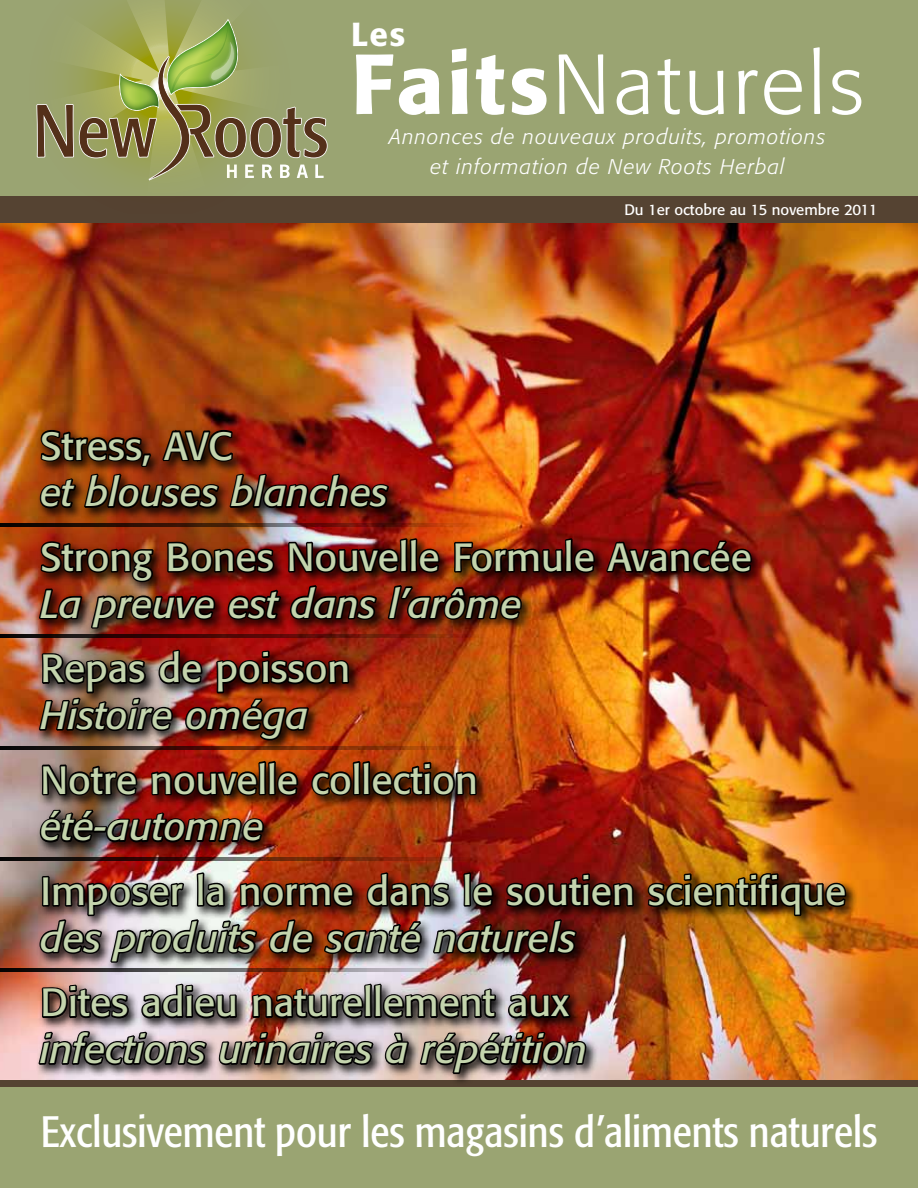
<style>
.page{position:relative;width:918px;height:1188px;background:#fff}
.page>*{position:absolute;margin:0;border:0;box-sizing:border-box;transform-origin:0 0}
.t1{font:300 84px "Formata";letter-spacing:.04em;color:#fff}
.t2{font:condensed 43.5px "Formata";color:#fff}
.t3{font:39px "Formata";color:#c4d4ad}
.t4{font:italic 39px "Formata";color:#c4d4ad}
.t5{font:500 33px "Formata";color:#fff}
.t6{font:italic 300 21px/30px "Formata";letter-spacing:.05em;color:#fff;text-align:center}
.t7{font:15px "Formata";color:#fff}
.s1{font-weight:500}
</style>
<div class="page">
<div style="left:0;top:1087px;width:918px;height:101px;background:#9aa472"></div>
<div style="left:0;top:0;width:918px;height:198px;background:#9aa472"></div>
<img style="left:0;top:223px;width:918px;height:857px">
<div style="left:0;top:1080px;width:918px;height:7px;background:#554332"></div>
<div style="left:0;top:196px;width:918px;height:27px;background:#554332"></div>
<img style="left:36px;top:759px;width:453px;height:96px">
<svg style="left:310px;top:759px;width:169px;height:38px"></svg>
<img style="left:38px;top:758px;width:262px;height:87px">
<img style="left:36px;top:981px;width:563px;height:101px">
<svg style="left:40px;top:983px;width:91px;height:37px"></svg>
<svg style="left:140px;top:982px;width:98px;height:39px"></svg>
<img style="left:250px;top:982px;width:248px;height:39px">
<svg style="left:507px;top:992px;width:66px;height:29px"></svg>
<svg style="left:37px;top:1030px;width:172px;height:37px"></svg>
<img style="left:217px;top:1030px;width:159px;height:37px">
<svg style="left:383px;top:1030px;width:28px;height:36px"></svg>
<img style="left:418px;top:1030px;width:170px;height:46px">
<img style="left:36px;top:536px;width:728px;height:105px">
<svg style="left:605px;top:538px;width:148px;height:41px"></svg>
<img style="left:37px;top:535px;width:560px;height:95px">
<img style="left:36px;top:647px;width:326px;height:106px">
<img style="left:37px;top:648px;width:315px;height:95px">
<img style="left:36px;top:870px;width:823px;height:105px">
<img style="left:646px;top:872px;width:202px;height:46px">
<img style="left:38px;top:871px;width:599px;height:93px">
<hr style="left:0;top:746px;width:486px;height:3px;background:#000">
<img style="left:36px;top:427px;width:365px;height:94px">
<svg style="left:38px;top:428px;width:353px;height:83px"></svg>
<hr style="left:0;top:523px;width:486px;height:3px;background:#000">
<svg style="left:0;top:634px;width:486px;height:4px"></svg>
<svg style="left:0;top:857px;width:486px;height:4px"></svg>
<hr style="left:0;top:969px;width:486px;height:3px;background:#000">
<svg style="left:92px;top:0;width:115px;height:182px;fill:#9aa368"></svg>
<svg style="left:36px;top:19px;width:292px;height:162px"></svg>
<p class="t5" style="left:351px;top:15px;width:56px">Les</p>
<h1 class="t1" style="left:351px;top:35px;width:515px"><span class="s1">Faits</span>Naturels</h1>
<p class="t6" style="left:390px;top:122px;width:437px">Annonces de nouveaux produits, promotions et information de New Roots Herbal</p>
<p class="t3" style="left:40px;top:422px;width:193px">Stress, AVC</p>
<p class="t4" style="left:40px;top:469px;width:349px">et blouses blanches</p>
<p class="t7" style="left:624px;top:201px;width:255px">Du 1er octobre au 15 novembre 2011</p>
<p class="t3" style="left:40px;top:534px;width:713px">Strong Bones Nouvelle Formule Avancée</p>
<p class="t4" style="left:40px;top:581px;width:483px">La preuve est dans l’arôme</p>
<p class="t3" style="left:40px;top:645px;width:311px">Repas de poisson</p>
<p class="t4" style="left:40px;top:692px;width:270px">Histoire oméga</p>
<p class="t3" style="left:40px;top:756px;width:439px">Notre nouvelle collection</p>
<p class="t4" style="left:40px;top:803px;width:225px">été-automne</p>
<p class="t3" style="left:40px;top:868px;width:807px">Imposer la norme dans le soutien scientifique</p>
<p class="t4" style="left:40px;top:915px;width:537px">des produits de santé naturels</p>
<p class="t3" style="left:40px;top:979px;width:530px">Dites adieu naturellement aux</p>
<p class="t4" style="left:40px;top:1026px;width:549px">infections urinaires à répétition</p>
<p class="t2" style="left:41px;top:1106px;width:838px">Exclusivement pour les magasins d’aliments naturels</p>
</div>
